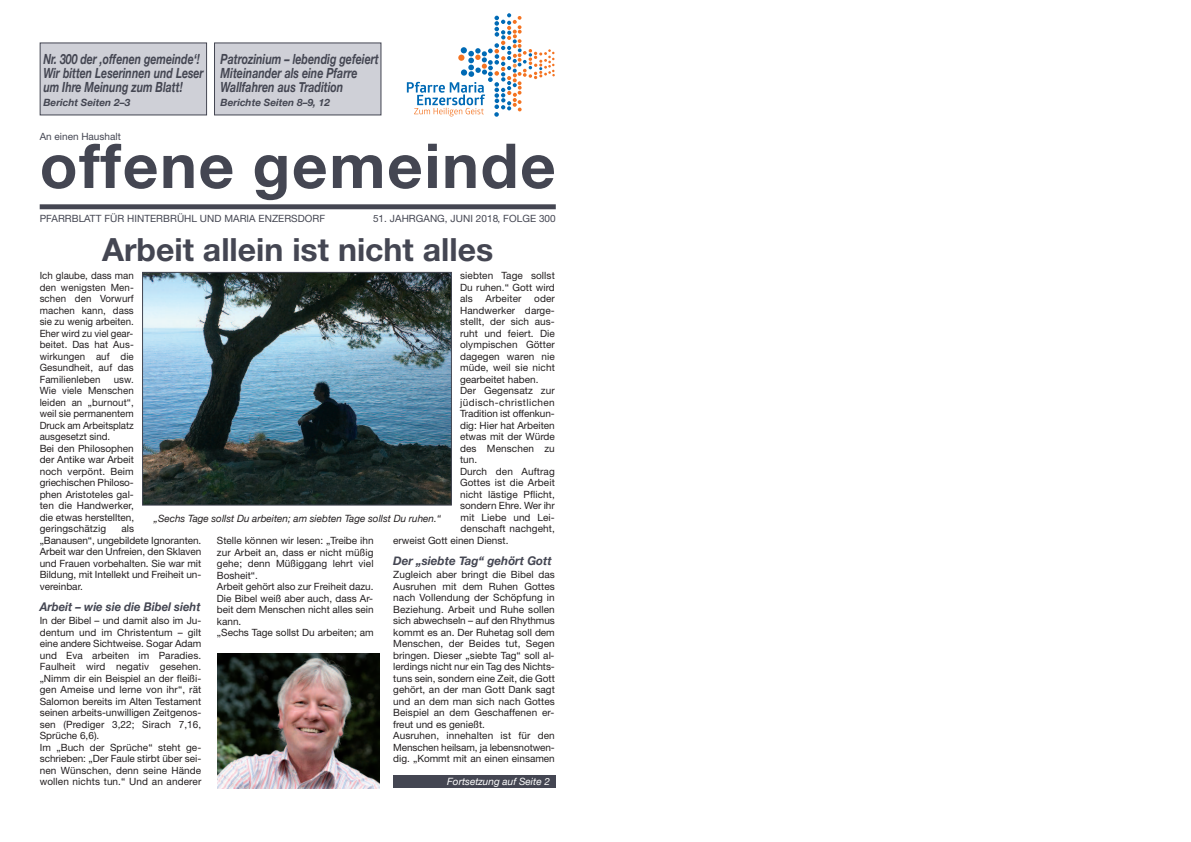
<style>
.page{position:relative;width:1191px;height:842px;background:#fff}
.page>*{position:absolute;margin:0;border:0;box-sizing:border-box;transform-origin:0 0}
.t1{font:700 62px "Helvetica Neue";letter-spacing:.025em;color:#444652}
.t2{font:700 32px "Helvetica Neue";color:#444652}
.t3{font:italic 700 14px/14px "Helvetica Neue";color:#444652;scale:.75 1}
.t4{font:italic 700 14px/14px "Helvetica Neue";color:#444652;scale:.76 1}
.t5{font:italic 700 12px "Helvetica Neue";color:#444652;scale:.94 1}
.t6{font:italic 700 12px "Helvetica Neue";color:#444652}
.t7{font:10px/11.5px "Helvetica Neue";letter-spacing:.005em;color:#231f20}
.t8{font:10px "Helvetica Neue";letter-spacing:.005em;color:#444652}
.t9{font:italic 10px "Helvetica Neue";color:#231f20}
.t10{font:italic 700 10px "Helvetica Neue";color:#444652}
.t11{font:italic 10px "Helvetica Neue";color:#fff}
.t12{font:10px "Helvetica Neue";letter-spacing:.04em;color:#231f20}
</style>
<div class="page">
<div style="left:40px;top:204px;width:516px;height:5px;background:#444652"></div>
<div style="left:393px;top:775px;width:163px;height:13px;background:#444652"></div>
<div style="left:215px;top:43px;width:165px;height:72px;background:#cfd0d7"></div>
<svg style="left:407px;top:13px;width:148px;height:104px"></svg>
<div style="left:41px;top:43px;width:165px;height:72px;background:#cfd0d7"></div>
<div style="left:40px;top:43px;width:167px;height:72px;border:1px solid #444652"></div>
<img style="left:217px;top:653px;width:162px;height:135px">
<img style="left:144px;top:274px;width:305px;height:229px">
<div style="left:142px;top:272px;width:309px;height:233px;border:1px solid #444652"></div>
<h3 class="t3" style="left:43px;top:51px;width:215px">Nr. 300 der ,offenen gemeinde‘!<br>Wir bitten Leserinnen und Leser um Ihre Meinung zum Blatt!</h3>
<p class="t10" style="left:43px;top:96px;width:88px">Bericht Seiten 2–3</p>
<h3 class="t4" style="left:221px;top:51px;width:210px">Patrozinium – lebendig gefeiert<br>Miteinander als eine Pfarre<br>Wallfahren aus Tradition</h3>
<p class="t10" style="left:221px;top:96px;width:111px">Berichte Seiten 8–9, 12</p>
<p class="t8" style="left:40px;top:133px;width:83px">An einen Haushalt</p>
<h1 class="t1" style="left:40px;top:144px;width:517px">offene gemeinde</h1>
<p class="t8" style="left:40px;top:215px;width:287px">PFARRBLATT FÜR HINTERBRÜHL UND MARIA ENZERSDORF</p>
<p class="t8" style="left:373px;top:215px;width:184px">51. JAHRGANG, JUNI 2018, FOLGE 300</p>
<h2 class="t2" style="left:102px;top:238px;width:392px">Arbeit allein ist nicht alles</h2>
<p class="t7" style="left:460px;top:271px;width:96px;text-align:justify">siebten Tage sollst Du ruhen.“ Gott wird als</p>
<p class="t7" style="left:40px;top:271px;width:96px;text-align:justify">Ich glaube, dass man den wenigsten Men&shy;schen den Vorwurf machen kann, dass sie zu wenig arbeiten.<br>Eher wird zu viel gear&shy;beitet. Das hat Aus&shy;wirkungen auf die Gesundheit, auf das Familienleben</p>
<p class="t7" style="left:485px;top:294px;width:37px">Arbeiter</p>
<p class="t7" style="left:534px;top:294px;width:22px">oder</p>
<p class="t7" style="left:460px;top:305px;width:96px">Handwerker darge-</p>
<p class="t7" style="left:460px;top:317px;width:96px">stellt, der sich aus-</p>
<p class="t7" style="left:460px;top:328px;width:96px">ruht und feiert. Die</p>
<p class="t7" style="left:460px;top:340px;width:96px">olympischen Götter</p>
<p class="t7" style="left:460px;top:351px;width:96px">dagegen waren nie</p>
<p class="t7" style="left:460px;top:363px;width:96px">müde, weil sie nicht</p>
<p class="t7" style="left:460px;top:374px;width:80px">gearbeitet haben.</p>
<p class="t7" style="left:460px;top:386px;width:96px">Der Gegensatz zur</p>
<p class="t12" style="left:460px;top:399px;width:96px">jüdisch-christlichen</p>
<p class="t7" style="left:460px;top:409px;width:96px">Tradition ist offenkun-</p>
<p class="t7" style="left:460px;top:420px;width:96px">dig: Hier hat Arbeiten</p>
<p class="t7" style="left:460px;top:432px;width:96px">etwas mit der Würde</p>
<p class="t7" style="left:460px;top:443px;width:96px">des Menschen zu</p>
<p class="t7" style="left:460px;top:455px;width:19px">tun.</p>
<p class="t7" style="left:460px;top:466px;width:96px">Durch den Auftrag</p>
<p class="t7" style="left:460px;top:478px;width:96px">Gottes ist die Arbeit</p>
<p class="t7" style="left:460px;top:489px;width:96px">nicht lästige Pflicht,</p>
<p class="t7" style="left:460px;top:501px;width:96px">sondern Ehre. Wer ihr</p>
<p class="t7" style="left:460px;top:512px;width:96px">mit Liebe und Lei-</p>
<p class="t7" style="left:460px;top:524px;width:96px">denschaft nachgeht,</p>
<p class="t7" style="left:393px;top:535px;width:117px">erweist Gott einen Dienst.</p>
<p class="t6" style="left:393px;top:554px;width:160px">Der „siebte Tag“ gehört Gott</p>
<p class="t7" style="left:393px;top:570px;width:163px">Zugleich aber bringt die Bibel das<br>Ausruhen mit dem Ruhen Gottes nach Vollendung der Schöpfung in<br>Beziehung. Arbeit und Ruhe sollen sich abwechseln – auf den Rhythmus kommt es an. Der Ruhetag soll dem<br>Menschen, der Beides tut, Segen bringen. Dieser „siebte Tag“ soll al&shy;lerdings nicht nur ein Tag des Nichts&shy;tuns sein, sondern eine Zeit, die Gott gehört, an der man Gott Dank sagt und an dem man sich nach Gottes<br>Beispiel an dem Geschaffenen er&shy;freut und es genießt.<br>Ausruhen, innehalten ist für den<br>Menschen heilsam, ja lebensnotwen&shy;dig. „Kommt mit an einen einsamen</p>
<p class="t7" style="left:40px;top:374px;width:96px;text-indent:74px">usw.<br>Wie viele Menschen leiden an „burnout“, weil sie permanentem<br>Druck am Arbeitsplatz ausgesetzt sind.<br>Bei den Philosophen der Antike war Arbeit noch verpönt. Beim griechischen Philoso&shy;phen Aristoteles gal&shy;ten die Handwerker, die etwas herstellten, geringschätzig</p>
<p class="t9" style="left:154px;top:512px;width:289px">„Sechs Tage sollst Du arbeiten; am siebten Tage sollst Du ruhen.“</p>
<p class="t7" style="left:40px;top:524px;width:163px;text-indent:82px">als<br>„Banausen“, ungebildete Ignoranten.<br>Arbeit war den Unfreien, den Sklaven und Frauen vorbehalten. Sie war mit<br>Bildung, mit Intellekt und Freiheit un&shy;vereinbar.</p>
<p class="t5" style="left:40px;top:600px;width:173px">Arbeit – wie sie die Bibel sieht</p>
<p class="t7" style="left:40px;top:616px;width:163px">In der Bibel – und damit also im Ju&shy;dentum und im Christentum – gilt eine andere Sichtweise. Sogar Adam und Eva arbeiten im Paradies.<br>Faulheit wird negativ gesehen. „Nimm dir ein Beispiel an der fleißi&shy;gen Ameise und lerne von ihr“, rät<br>Salomon bereits im Alten Testament seinen arbeits-unwilligen Zeitgenos&shy;sen (Prediger 3,22; Sirach 7,16,<br>Sprüche 6,6).<br>Im „Buch der Sprüche“ steht ge&shy;schrieben: „Der Faule stirbt über sei&shy;nen Wünschen, denn seine Hände wollen nichts tun.“ Und an anderer</p>
<p class="t7" style="left:217px;top:536px;width:158px">Stelle können wir lesen: „Treibe ihn zur Arbeit an, dass er nicht müßig gehe; denn Müßiggang lehrt viel<br>Bosheit“.<br>Arbeit gehört also zur Freiheit dazu.<br>Die Bibel weiß aber auch, dass Ar&shy;beit dem Menschen nicht alles sein kann.<br>„Sechs Tage sollst Du arbeiten; am</p>
<p class="t11" style="left:447px;top:775px;width:104px">Fortsetzung auf Seite 2</p>
</div>
